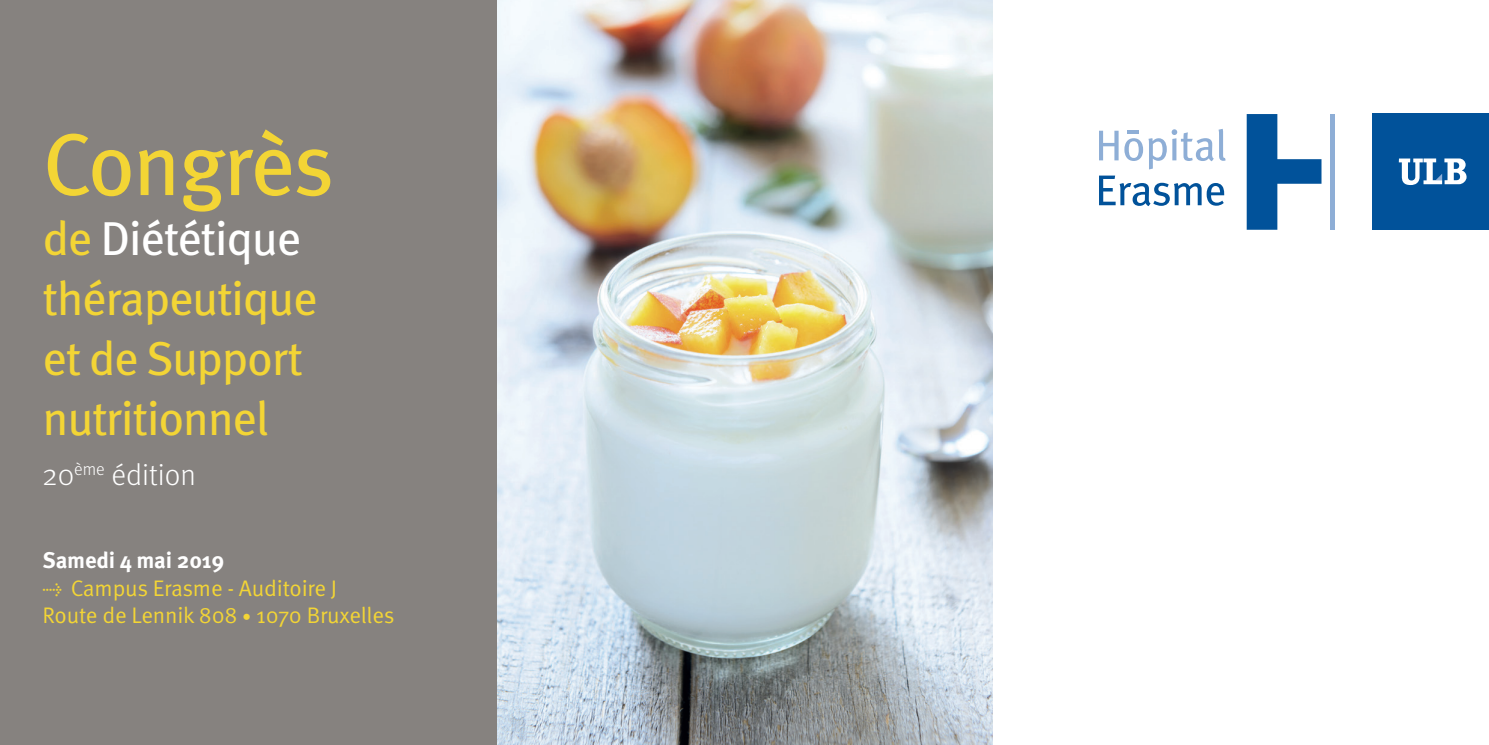
<style>
.page{position:relative;width:1489px;height:745px;background:#fff}
.page>*{position:absolute;margin:0;border:0;box-sizing:border-box;transform-origin:0 0}
.t1{font:87.5px "Meta OT";letter-spacing:-.035em;color:#f3d535}
.t2{font:47.5px/60px "Meta OT";letter-spacing:-.03em;color:#f3d535}
.t3{font:300 30px "Meta OT";color:#fff}
.t4{font:22.5px/27.5px "Meta OT Norm";letter-spacing:-.01em;color:#f3d535}
.t5{font:700 22.5px "Meta OT";letter-spacing:-.01em;color:#fff}
.s1{color:#fff}
.s2{font-size:17.5px}
</style>
<div class="page">
<img style="left:496px;top:0;width:496px;height:744px">
<div style="left:0;top:0;width:496px;height:744px;background:#86827f"></div>
<div style="left:1372px;top:113px;width:116px;height:117px;background:#01529a"></div>
<svg style="left:1398px;top:158px;width:68px;height:27px"></svg>
<svg style="left:1246px;top:114px;width:75px;height:115px"></svg>
<hr style="left:1330px;top:114px;width:4px;height:115px;background:#8eaed6">
<svg style="left:1099px;top:175px;width:125px;height:31px"></svg>
<svg style="left:1099px;top:129px;width:126px;height:40px"></svg>
<h1 class="t1" style="left:43px;top:111px;width:293px">Congrès</h1>
<h2 class="t2" style="left:43px;top:209px;width:277px">de <span class="s1">Diététique </span>thérapeutique et de Support nutritionnel</h2>
<h3 class="t3" style="left:43px;top:457px;width:155px">20<sup>ème</sup> édition</h3>
<p class="t5" style="left:43px;top:545px;width:183px">Samedi 4 mai 2019</p>
<p class="t4" style="left:43px;top:574px;width:353px">→ Campus Erasme - Auditoire J<br>Route de Lennik 808 <span class="s2">•</span> 1070 Bruxelles</p>
</div>
